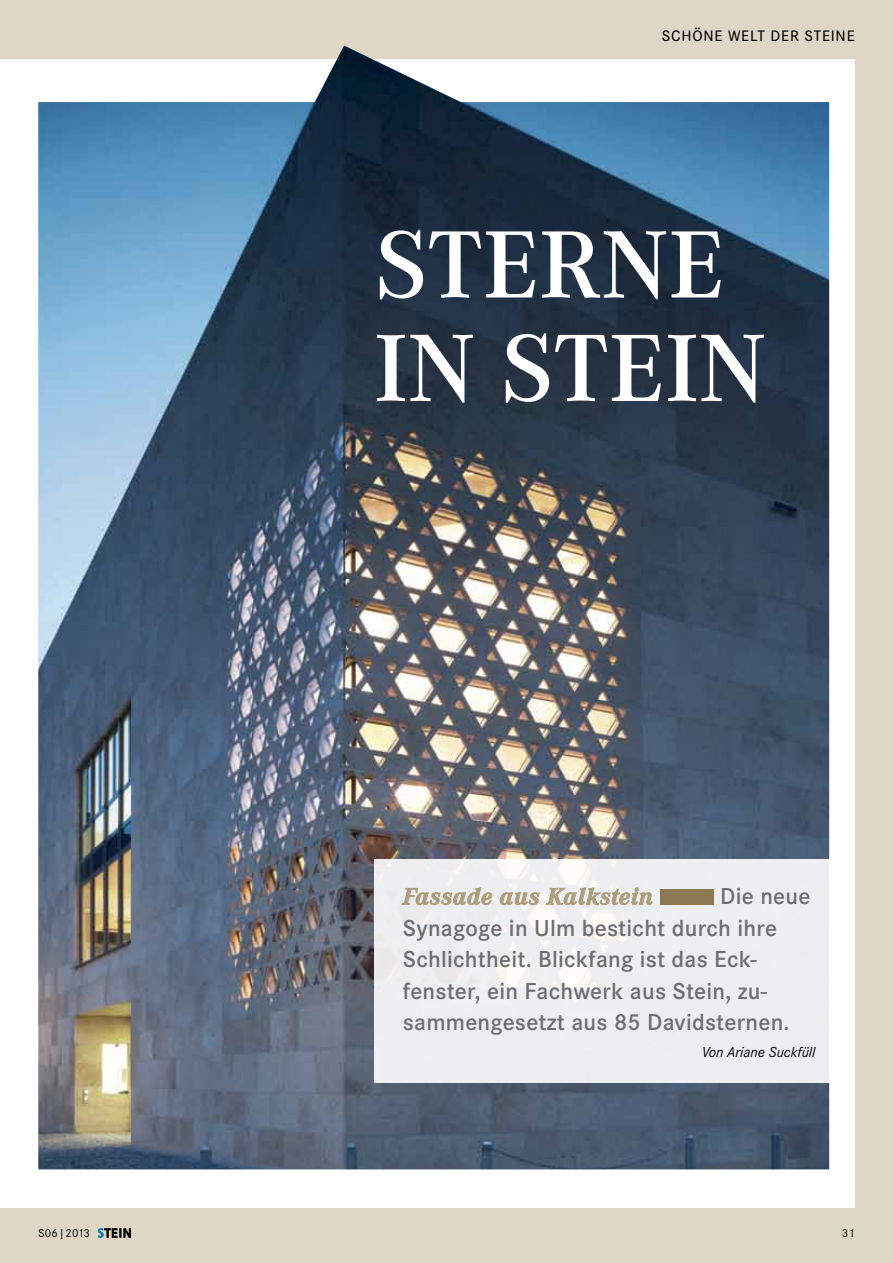
<style>
.page{position:relative;width:893px;height:1263px;background:#dfd6c6}
.page>*{position:absolute;margin:0;border:0;box-sizing:border-box;transform-origin:0 0}
.t1{font:600 99px/103.5px "Corporate A";color:#fff}
.t2{font:600 24px/31.5px "Corporate S";letter-spacing:.01em;color:#6d6e71}
.t3{font:italic 700 24px "Corporate A";letter-spacing:.035em;color:#ac9c7c}
.t4{font:500 15.75px "Corporate S";letter-spacing:.05em;color:#000}
.t5{font:italic 15px "Corporate S";color:#000}
.t6{font:12px "Corporate S";letter-spacing:.01em;color:#000}
</style>
<div class="page">
<div style="left:0;top:60px;width:855px;height:1148px;background:#fff"></div>
<svg style="left:98px;top:1228px;width:33px;height:9px"></svg>
<img style="left:38px;top:45px;width:791px;height:1124px">
<div style="left:374px;top:859px;width:455px;height:223px;background:#edeef0"></div>
<svg style="left:401px;top:887px;width:91px;height:18px;background:#d9d4cc"></svg>
<svg style="left:500px;top:892px;width:40px;height:13px"></svg>
<svg style="left:546px;top:887px;width:107px;height:18px;background:#d9d4cb"></svg>
<div style="left:660px;top:889px;width:54px;height:15px;background:#8a7952"></div>
<p class="t4" style="left:662px;top:26px;width:193px">SCHÖNE WELT DER STEINE</p>
<h1 class="t1" style="left:374px;top:215px;width:394px">STERNE<br>IN STEIN</h1>
<p class="t3" style="left:403px;top:883px;width:251px">Fassade aus Kalkstein</p>
<p class="t2" style="left:403px;top:881px;width:409px;text-indent:317px">Die neue<br>Synagoge in Ulm besticht durch ihre<br>Schlichtheit. Blickfang ist das Eck&shy;fenster, ein Fachwerk aus Stein, zu&shy;sammengesetzt aus 85 Davidsternen.</p>
<p class="t5" style="left:702px;top:1044px;width:115px">Von Ariane Suckfüll</p>
<p class="t6" style="left:38px;top:1226px;width:53px">S06 | 2013</p>
<p class="t6" style="left:842px;top:1226px;width:14px">31</p>
</div>
